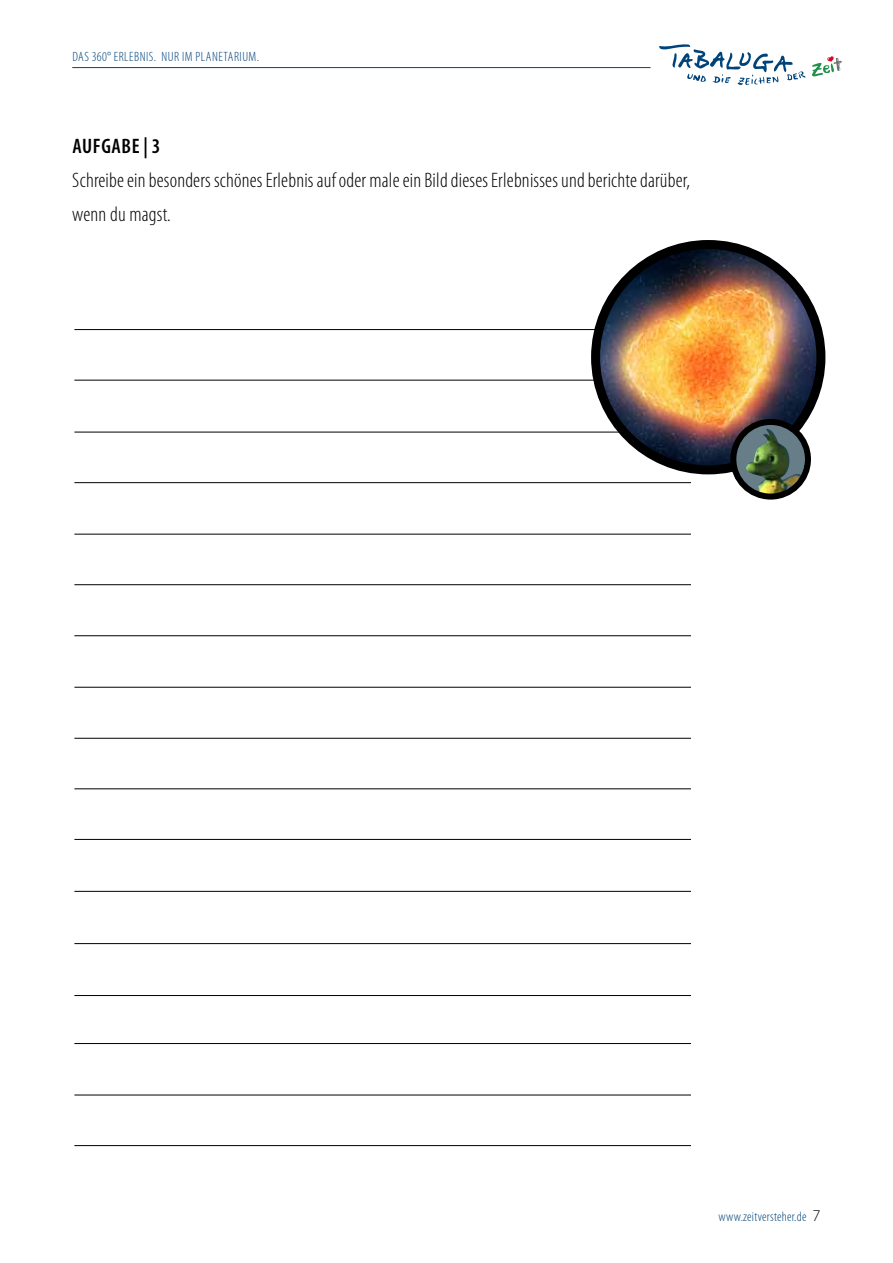
<style>
.page{position:relative;width:893px;height:1263px;background:#fff}
.page>*{position:absolute;margin:0;border:0;box-sizing:border-box;transform-origin:0 0}
.t1{font:300 condensed 21px/34px "Myriad Pro";letter-spacing:.01em;color:#000}
.t2{font:600 condensed 21px "Myriad Pro";color:#000}
.t3{font:300 condensed 13.5px "Myriad Pro";letter-spacing:.04em;color:#00437a}
.t4{font:300 condensed 13.5px "Myriad Pro";letter-spacing:.02em;color:#00437a}
.s1{font-stretch:normal;font-size:16.5px;color:#000}
</style>
<div class="page">
<svg style="left:659px;top:44px;width:146px;height:41px"></svg>
<svg style="left:812px;top:56px;width:30px;height:21px"></svg>
<hr style="left:72px;top:67px;width:578px;height:1px;background:#00437a">
<hr style="left:74px;top:329px;width:617px;height:1px;background:#000">
<hr style="left:74px;top:380px;width:617px;height:1px;background:#000">
<hr style="left:74px;top:432px;width:617px;height:1px;background:#000">
<hr style="left:74px;top:482px;width:617px;height:1px;background:#000">
<hr style="left:74px;top:534px;width:617px;height:1px;background:#000">
<hr style="left:74px;top:584px;width:617px;height:1px;background:#000">
<hr style="left:74px;top:635px;width:617px;height:1px;background:#000">
<hr style="left:74px;top:687px;width:617px;height:1px;background:#000">
<hr style="left:74px;top:738px;width:617px;height:1px;background:#000">
<hr style="left:74px;top:788px;width:617px;height:1px;background:#000">
<hr style="left:74px;top:839px;width:617px;height:1px;background:#000">
<hr style="left:74px;top:891px;width:617px;height:1px;background:#000">
<hr style="left:74px;top:1043px;width:617px;height:1px;background:#000">
<hr style="left:74px;top:1095px;width:617px;height:1px;background:#000">
<hr style="left:74px;top:1145px;width:617px;height:1px;background:#000">
<img style="left:596px;top:244px;width:225px;height:226px;border-radius:113px">
<div style="left:591px;top:240px;width:234px;height:234px;border:9px solid #000;border-radius:50%"></div>
<svg style="left:733px;top:422px;width:75px;height:75px"></svg>
<img style="left:744px;top:429px;width:64px;height:64px">
<div style="left:730px;top:419px;width:81px;height:81px;border:6px solid #000;border-radius:50%"></div>
<hr style="left:74px;top:943px;width:617px;height:1px;background:#000">
<hr style="left:74px;top:995px;width:617px;height:1px;background:#000">
<p class="t3" style="left:72px;top:49px;width:188px">Das 360° Erlebnis. nur im Planetarium.</p>
<p class="t2" style="left:72px;top:133px;width:89px">AUFGABE | 3</p>
<p class="t1" style="left:72px;top:163px;width:619px">Schreibe ein besonders schönes Erlebnis auf oder male ein Bild dieses Erlebnisses und berichte darüber, wenn du magst.</p>
<p class="t4" style="left:718px;top:1209px;width:104px">www.zeitversteher.de <span class="s1">7</span></p>
</div>
